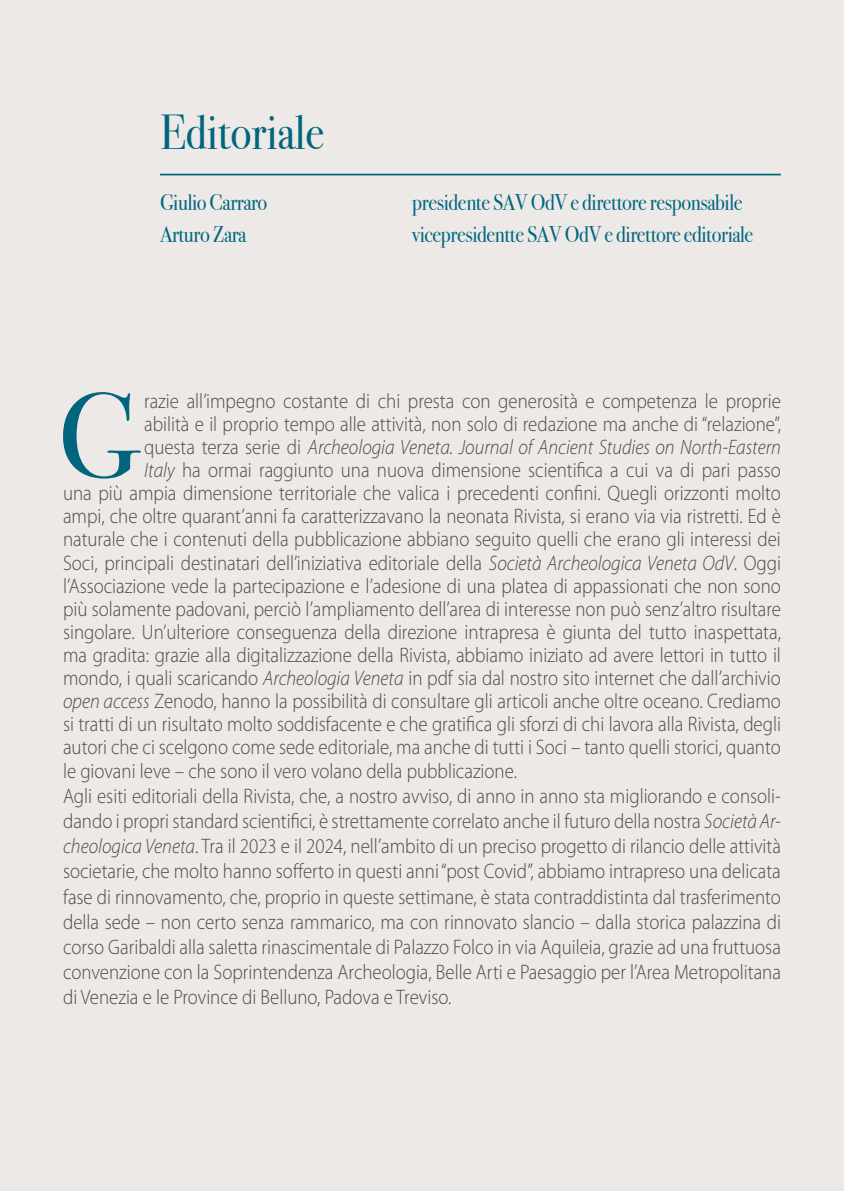
<style>
.page{position:relative;width:844px;height:1191px;background:#fff}
.page>*{position:absolute;margin:0;border:0;box-sizing:border-box;transform-origin:0 0}
.t1{font:120.58px "Bodoni Svty Two ITCTT";color:#01667d}
.t2{font:49px "Bodoni Svty Two ITCTT";color:#01667d;scale:.9 1}
.t3{font:22.75px "Bodoni Svty Two ITCTT";letter-spacing:-.02em;color:#01667d;scale:.9 1}
.t4{font:300 21px/25.2px "Myriad Pro";color:#4a4a49;text-align:justify;scale:.9 1}
.t5{font:italic 300 21px "Myriad Pro";color:#4a4a49;scale:.9 1}
.s1{font-style:normal}
.s2{font-style:italic}
</style>
<div class="page">
<div style="left:0;top:0;width:843px;height:1191px;background:#ece9e7"></div>
<hr style="left:160px;top:174px;width:620px;height:1px;background:#01667d">
<h2 class="t2" style="left:160px;top:92px;width:184px">Editoriale</h2>
<p class="t3" style="left:160px;top:184px;width:121px">Giulio Carraro</p>
<p class="t3" style="left:412px;top:184px;width:368px">presidente SAV OdV e direttore responsabile</p>
<p class="t3" style="left:160px;top:215px;width:97px">Arturo Zara</p>
<p class="t3" style="left:412px;top:215px;width:380px">vicepresidentte SAV OdV e direttore editoriale</p>
<h1 class="t1" style="left:58px;top:337px;width:82px">G</h1>
<p class="t4" style="left:144px;top:388px;width:708px">razie all’impegno costante di chi presta con generosità e competenza le proprie</p>
<p class="t4" style="left:144px;top:411px;width:709px">abilità e il proprio tempo alle attività, non solo di redazione ma anche di “relazione”,</p>
<p class="t5" style="left:144px;top:434px;width:709px"><span class="s1">questa terza serie di</span> Archeologia Veneta. Journal of Ancient Studies on North-Eastern</p>
<p class="t4" style="left:144px;top:457px;width:708px"><span class="s2">Italy</span> ha ormai raggiunto una nuova dimensione scientifica a cui va di pari passo</p>
<p class="t4" style="left:63px;top:480px;width:799px">una più ampia dimensione territoriale che valica i precedenti confini. Quegli orizzonti molto</p>
<p class="t4" style="left:63px;top:503px;width:799px">ampi, che oltre quarant’anni fa caratterizzavano la neonata Rivista, si erano via via ristretti. Ed è</p>
<p class="t4" style="left:63px;top:526px;width:799px">naturale che i contenuti della pubblicazione abbiano seguito quelli che erano gli interessi dei</p>
<p class="t4" style="left:63px;top:550px;width:799px">Soci, principali destinatari dell’iniziativa editoriale della <span class="s2">Società Archeologica Veneta OdV</span>. Oggi</p>
<p class="t4" style="left:63px;top:573px;width:798px">l’Associazione vede la partecipazione e l’adesione di una platea di appassionati che non sono</p>
<p class="t4" style="left:63px;top:596px;width:798px">più solamente padovani, perciò l’ampliamento dell’area di interesse non può senz’altro risultare</p>
<p class="t4" style="left:63px;top:619px;width:799px">singolare. Un’ulteriore conseguenza della direzione intrapresa è giunta del tutto inaspettata,</p>
<p class="t4" style="left:63px;top:642px;width:799px">ma gradita: grazie alla digitalizzazione della Rivista, abbiamo iniziato ad avere lettori in tutto il</p>
<p class="t4" style="left:63px;top:665px;width:798px">mondo, i quali scaricando <span class="s2">Archeologia Veneta</span> in pdf sia dal nostro sito internet che dall’archivio</p>
<p class="t4" style="left:63px;top:688px;width:799px"><span class="s2">open access</span> Zenodo, hanno la possibilità di consultare gli articoli anche oltre oceano. Crediamo</p>
<p class="t4" style="left:63px;top:711px;width:799px">si tratti di un risultato molto soddisfacente e che gratifica gli sforzi di chi lavora alla Rivista, degli</p>
<p class="t4" style="left:63px;top:734px;width:798px">autori che ci scelgono come sede editoriale, ma anche di tutti i Soci – tanto quelli storici, quanto</p>
<p class="t4" style="left:63px;top:757px;width:506px">le giovani leve – che sono il vero volano della pubblicazione.</p>
<p class="t4" style="left:63px;top:783px;width:799px">Agli esiti editoriali della Rivista, che, a nostro avviso, di anno in anno sta migliorando e consoli&shy;dando i propri standard scientifici, è strettamente correlato anche il futuro della nostra <span class="s2">Società Ar&shy;cheologica Veneta</span>. Tra il 2023 e il 2024, nell’ambito di un preciso progetto di rilancio delle attività societarie, che molto hanno sofferto in questi anni “post Covid”, abbiamo intrapreso una delicata fase di rinnovamento, che, proprio in queste settimane, è stata contraddistinta dal trasferimento della sede – non certo senza rammarico, ma con rinnovato slancio – dalla storica palazzina di corso Garibaldi alla saletta rinascimentale di Palazzo Folco in via Aquileia, grazie ad una fruttuosa convenzione con la Soprintendenza Archeologia, Belle Arti e Paesaggio per l’Area Metropolitana di Venezia e le Province di Belluno, Padova e Treviso.</p>
</div>
